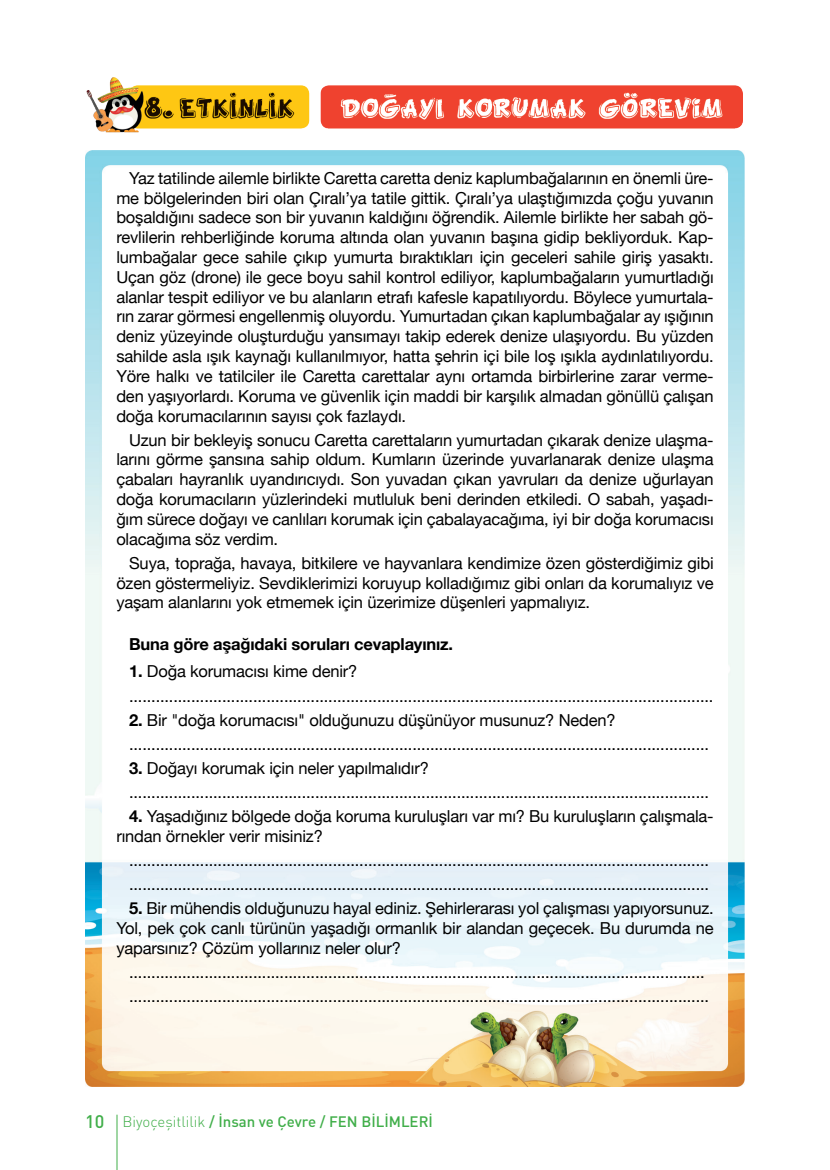
<style>
.page{position:relative;width:830px;height:1170px;background:#fff}
.page>*{position:absolute;margin:0;border:0;box-sizing:border-box;transform-origin:0 0}
.t1{font:16.5px/19.8px "Helvetica Neue";letter-spacing:-.01em;color:#000;text-align:justify}
.t2{font:700 16.5px "Helvetica Neue";letter-spacing:-.01em;color:#000}
.t3{font:500 15px "DIN Pro";color:#40ae49}
.s1{font-weight:700}
.s2{font-size:18px}
.s3{font-weight:300}
</style>
<div class="page">
<img style="left:86px;top:77px;width:656px;height:56px">
<img style="left:85px;top:150px;width:659px;height:935px">
<hr style="left:117px;top:1114px;width:1px;height:55px;background:#40ae49">
<p class="t1" style="left:116px;top:169px;width:598px;text-indent:13px">Yaz tatilinde ailemle birlikte Caretta caretta deniz kaplumbağalarının en önemli üre&shy;me bölgelerinden biri olan Çıralı’ya tatile gittik. Çıralı’ya ulaştığımızda çoğu yuvanın boşaldığını sadece son bir yuvanın kaldığını öğrendik. Ailemle birlikte her sabah gö&shy;revlilerin rehberliğinde koruma altında olan yuvanın başına gidip bekliyorduk. Kap&shy;lumbağalar gece sahile çıkıp yumurta bıraktıkları için geceleri sahile giriş yasaktı.<br>Uçan göz (drone) ile gece boyu sahil kontrol ediliyor, kaplumbağaların yumurtladığı alanlar tespit ediliyor ve bu alanların etrafı kafesle kapatılıyordu. Böylece yumurtala&shy;rın zarar görmesi engellenmiş oluyordu. Yumurtadan çıkan kaplumbağalar ay ışığının deniz yüzeyinde oluşturduğu yansımayı takip ederek denize ulaşıyordu. Bu yüzden sahilde asla ışık kaynağı kullanılmıyor, hatta şehrin içi bile loş ışıkla aydınlatılıyordu.<br>Yöre halkı ve tatilciler ile Caretta carettalar aynı ortamda birbirlerine zarar verme&shy;den yaşıyorlardı. Koruma ve güvenlik için maddi bir karşılık almadan gönüllü çalışan doğa korumacılarının sayısı çok fazlaydı.</p>
<p class="t1" style="left:116px;top:430px;width:598px;text-indent:13px">Uzun bir bekleyiş sonucu Caretta carettaların yumurtadan çıkarak denize ulaşma&shy;larını görme şansına sahip oldum. Kumların üzerinde yuvarlanarak denize ulaşma çabaları hayranlık uyandırıcıydı. Son yuvadan çıkan yavruları da denize uğurlayan doğa korumacıların yüzlerindeki mutluluk beni derinden etkiledi. O sabah, yaşadı&shy;ğım sürece doğayı ve canlıları korumak için çabalayacağıma, iyi bir doğa korumacısı olacağıma söz verdim.</p>
<p class="t1" style="left:116px;top:554px;width:598px;text-indent:13px">Suya, toprağa, havaya, bitkilere ve hayvanlara kendimize özen gösterdiğimiz gibi özen göstermeliyiz. Sevdiklerimizi koruyup kolladığımız gibi onları da korumalıyız ve yaşam alanlarını yok etmemek için üzerimize düşenleri yapmalıyız.</p>
<p class="t2" style="left:129px;top:631px;width:325px">Buna göre aşağıdaki soruları cevaplayınız.</p>
<p class="t1" style="left:129px;top:662px;width:230px"><span class="s1">1.</span> Doğa korumacısı kime denir?</p>
<p class="t1" style="left:129px;top:686px;width:585px">....................................................................................................................................</p>
<p class="t1" style="left:129px;top:710px;width:488px"><span class="s1">2.</span> Bir "doğa korumacısı" olduğunuzu düşünüyor musunuz? Neden?</p>
<p class="t1" style="left:129px;top:734px;width:581px">...................................................................................................................................</p>
<p class="t1" style="left:129px;top:758px;width:301px"><span class="s1">3.</span> Doğayı korumak için neler yapılmalıdır?</p>
<p class="t1" style="left:129px;top:783px;width:581px">...................................................................................................................................</p>
<p class="t1" style="left:116px;top:807px;width:598px;text-indent:13px"><span class="s1">4.</span> Yaşadığınız bölgede doğa koruma kuruluşları var mı? Bu kuruluşların çalışmala&shy;rından örnekler verir misiniz?</p>
<p class="t1" style="left:129px;top:850px;width:581px">...................................................................................................................................</p>
<p class="t1" style="left:129px;top:874px;width:581px">...................................................................................................................................</p>
<p class="t1" style="left:116px;top:899px;width:598px;text-indent:13px"><span class="s1">5.</span> Bir mühendis olduğunuzu hayal ediniz. Şehirlerarası yol çalışması yapıyorsunuz.<br>Yol, pek çok canlı türünün yaşadığı ormanlık bir alandan geçecek. Bu durumda ne yaparsınız? Çözüm yollarınız neler olur?</p>
<p class="t1" style="left:129px;top:962px;width:577px">..................................................................................................................................</p>
<p class="t1" style="left:129px;top:986px;width:581px">...................................................................................................................................</p>
<p class="t3" style="left:85px;top:1111px;width:349px"><span class="s2">10</span> <span class="s3">Biyoçeşitlilik</span> / İnsan ve Çevre / FEN BİLİMLERİ</p>
</div>
